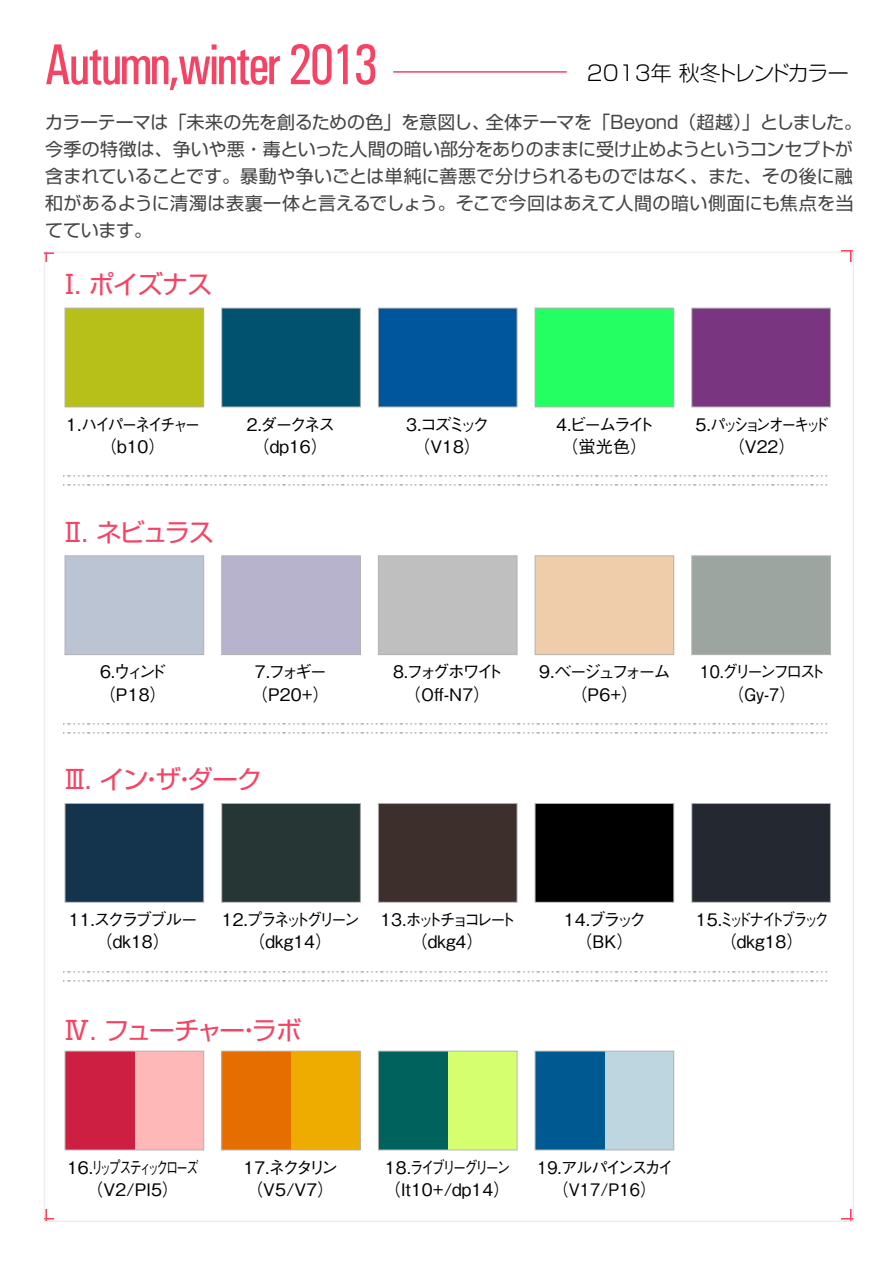
<style>
.page{position:relative;width:893px;height:1263px;background:#fff}
.page>*{position:absolute;margin:0;border:0;box-sizing:border-box;transform-origin:0 0}
.t1{font:500 condensed 57.75px "Univers";letter-spacing:-.045em;color:#f64263;scale:.91 1}
.t2{font:25.5px "Shin Go Pro";letter-spacing:-.055em;color:#f64263}
.t3{font:25.5px "Shin Go Pro";letter-spacing:-.095em;color:#f64263}
.t4{font:300 21px "Shin Go Pro";letter-spacing:-.05em;color:#000}
.t5{font:18px/27px "Shin Go Pro";letter-spacing:-.01em;color:#444}
.t6{font:500 17.25px/22.5px "Gothic BBB Pro";letter-spacing:-.16em;color:#000;text-align:center}
.t7{font:500 17.25px/22.5px "Gothic BBB Pro";letter-spacing:-.19em;color:#000}
.t8{font:500 17.25px/22.5px "Gothic BBB Pro";letter-spacing:-.18em;color:#000;text-align:center}
.t9{font:500 17.25px/22.5px "Gothic BBB Pro";letter-spacing:-.065em;color:#000;text-align:center;scale:.94 1}
.t10{font:500 17.25px/22.5px "Gothic BBB Pro";letter-spacing:-.13em;color:#000;text-align:center}
.t11{font:500 17.25px/22.5px "Gothic BBB Pro";letter-spacing:-.19em;color:#000;text-align:center;scale:.93 1}
.t12{font:500 17.25px/22.5px "Gothic BBB Pro";letter-spacing:-.185em;color:#000;text-align:center}
.t13{font:500 17.25px/22.5px "Gothic BBB Pro";letter-spacing:-.09em;color:#000;text-align:center}
.t14{font:500 17.25px/22.5px "Gothic BBB Pro";letter-spacing:-.205em;color:#000}
.t15{font:500 17.25px/22.5px "Gothic BBB Pro";letter-spacing:-.12em;color:#000;text-align:center}
</style>
<div class="page">
<hr style="left:393px;top:71px;width:174px;height:2px;background:#f64263">
<img style="left:44px;top:250px;width:809px;height:971px">
<svg style="left:44px;top:251px;width:10px;height:10px"></svg>
<svg style="left:842px;top:251px;width:12px;height:10px"></svg>
<svg style="left:44px;top:1210px;width:10px;height:12px"></svg>
<svg style="left:842px;top:1210px;width:12px;height:12px"></svg>
<h1 class="t1" style="left:44px;top:31px;width:368px">Autumn,winter 2013</h1>
<p class="t4" style="left:587px;top:56px;width:263px">2013年 秋冬トレンドカラー</p>
<p class="t5" style="left:45px;top:106px;width:818px">カラーテーマは「未来の先を創るための色」を意図し、全体テーマを「Beyond（超越）」としました。今季の特徴は、争いや悪・毒といった人間の暗い部分をありのままに受け止めようというコンセプトが含まれていることです。暴動や争いごとは単純に善悪で分けられるものではなく、また、その後に融和があるように清濁は表裏一体と言えるでしょう。そこで今回はあえて人間の暗い側面にも焦点を当てています。</p>
<h2 class="t2" style="left:57px;top:264px;width:157px">Ⅰ. ポイズナス</h2>
<p class="t6" style="left:66px;top:411px;width:136px">1 .ハイパーネイチャー（b10）</p>
<h2 class="t2" style="left:60px;top:511px;width:156px">Ⅱ. ネビュラス</h2>
<p class="t15" style="left:247px;top:411px;width:90px">2.ダークネス（dp16）</p>
<p class="t6" style="left:99px;top:658px;width:70px;text-align:left">6.ウィンド（P18）</p>
<p class="t6" style="left:251px;top:658px;width:80px;text-align:left">7.フォギー（P20+）</p>
<h2 class="t2" style="left:62px;top:758px;width:202px">Ⅲ. イン・ザ・ダーク</h2>
<p class="t6" style="left:406px;top:411px;width:85px">3.コズミック（V18）</p>
<p class="t6" style="left:556px;top:411px;width:99px;text-align:left">4.ビームライト（蛍光色）</p>
<p class="t12" style="left:695px;top:411px;width:135px">5.パッションオーキッド（V22）</p>
<p class="t6" style="left:393px;top:658px;width:112px">8.フォグホワイト（Off-N7）</p>
<p class="t8" style="left:539px;top:658px;width:133px">9.ベージュフォーム（P6+）</p>
<p class="t11" style="left:700px;top:658px;width:137px">1 0.グリーンフロスト（Gy-7）</p>
<p class="t13" style="left:69px;top:906px;width:131px">11.スクラブブルー（dk18）</p>
<p class="t8" style="left:222px;top:906px;width:139px">1 2.プラネットグリーン（dkg14）</p>
<p class="t7" style="left:380px;top:906px;width:137px;text-align:center">1 3.ホットチョコレート（dkg4）</p>
<h2 class="t3" style="left:64px;top:1009px;width:239px">Ⅳ. フューチャー・ラボ</h2>
<p class="t6" style="left:564px;top:906px;width:84px">14.ブラック（BK）</p>
<p class="t10" style="left:696px;top:906px;width:134px">1 5.ミッドナイトブラック（dkg18）</p>
<p class="t6" style="left:67px;top:1154px;width:133px">1 6.リップスティックローズ（V2/PI5）</p>
<p class="t14" style="left:243px;top:1154px;width:96px">1 7.ネクタリン（V5/V7）</p>
<p class="t7" style="left:384px;top:1154px;width:128px">1 8.ライブリーグリーン（It10+/dp14）</p>
<p class="t9" style="left:537px;top:1154px;width:147px">19.アルパインスカイ（V17/P16）</p>
</div>
